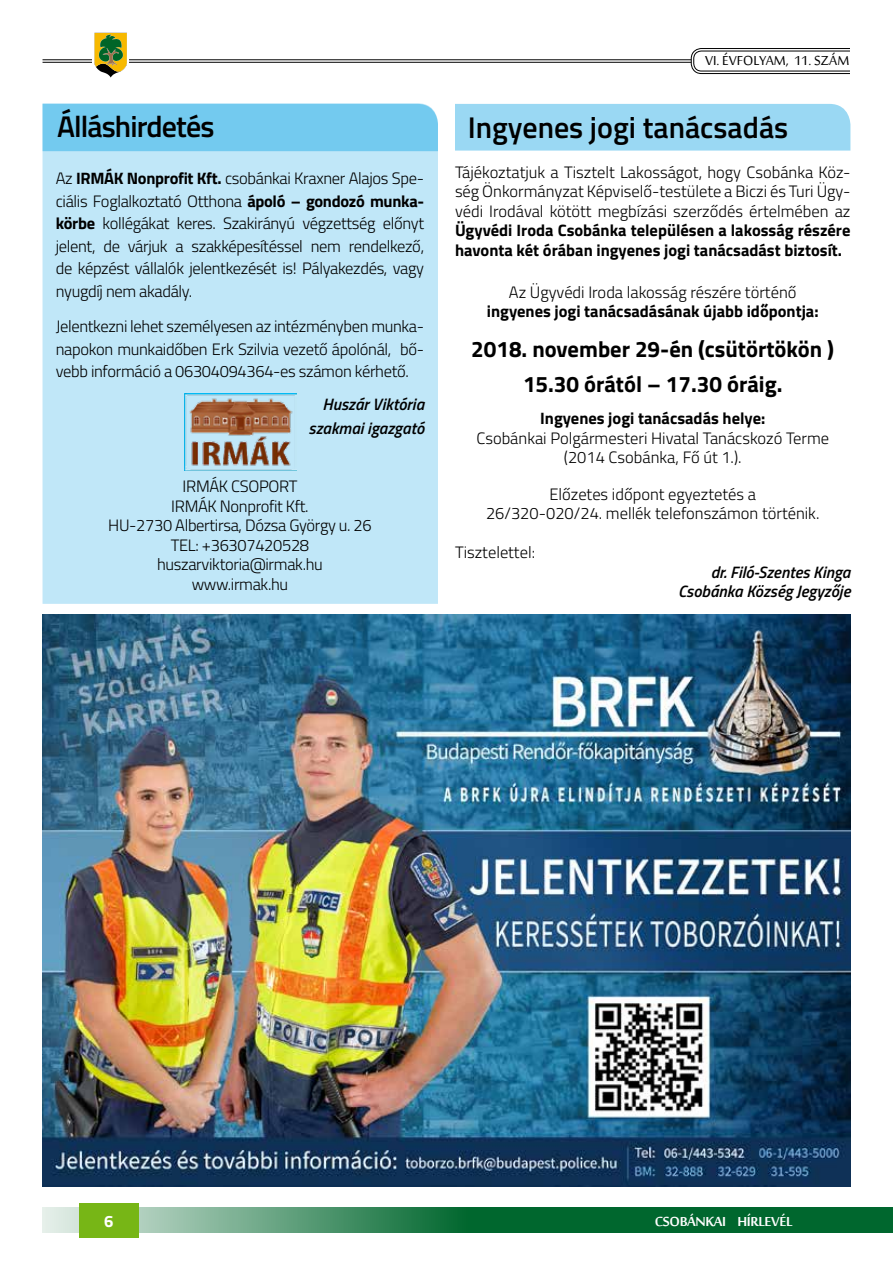
<style>
.page{position:relative;width:893px;height:1263px;background:#fff}
.page>*{position:absolute;margin:0;border:0;box-sizing:border-box;transform-origin:0 0}
.t1{font:600 30px "Titillium Web";color:#000}
.t2{font:600 30px "Titillium Web";letter-spacing:-.03em;color:#000}
.t3{font:700 22.5px/35.2px "Titillium Web";color:#000;text-align:center}
.t4{font:18px "Sakkal Majalla";color:#000}
.t5{font:700 18px "Sakkal Majalla";letter-spacing:-.02em;color:#fff}
.t6{font:300 16.5px/19.5px "Titillium Web";letter-spacing:-.01em;color:#000;text-align:justify}
.t7{font:700 16.5px/19.5px "Titillium Web";color:#000}
.t8{font:italic 600 16.5px/24px "Titillium Web";color:#000;text-align:right}
.t9{font:700 16.5px "Titillium Web";color:#fff}
.s1{font-weight:700}
</style>
<div class="page">
<svg style="left:43px;top:1208px;width:850px;height:25px;background:#2f8354"></svg>
<div style="left:79px;top:1203px;width:59px;height:34px;background:#77b616"></div>
<hr style="left:43px;top:60px;width:648px;height:1px;background:#000">
<hr style="left:43px;top:62px;width:648px;height:1px;background:#000">
<svg style="left:92px;top:32px;width:37px;height:31px"></svg>
<svg style="left:94px;top:33px;width:33px;height:44px"></svg>
<div style="left:691px;top:48px;width:189px;height:26px;border:1px solid #000;border-radius:10px"></div>
<div style="left:693px;top:51px;width:185px;height:20px;border:1px solid #000;border-radius:8px"></div>
<div style="left:850px;top:30px;width:35px;height:70px;background:#fff"></div>
<svg style="left:705px;top:52px;width:144px;height:1px"></svg>
<img style="left:43px;top:615px;width:807px;height:571px">
<div style="left:43px;top:103px;width:395px;height:501px;background:#c0e7f8"></div>
<div style="left:43px;top:104px;width:395px;height:47px;background:#73caef"></div>
<img style="left:184px;top:393px;width:112px;height:78px">
<div style="left:455px;top:104px;width:395px;height:47px;background:#9ad8f3"></div>
<h1 class="t2" style="left:57px;top:104px;width:159px">Álláshirdetés</h1>
<p class="t6" style="left:56px;top:167px;width:370px;line-height:22.5px">Az <span class="s1">IRMÁK Nonprofit Kft.</span> csobánkai Kraxner Alajos Spe&shy;ciális Foglalkoztató Otthona <span class="s1">ápoló – gondozó munka&shy;körbe</span> kollégákat keres. Szakirányú végzettség előnyt jelent, de várjuk a szakképesítéssel nem rendelkező, de képzést vállalók jelentkezését is! Pályakezdés, vagy nyugdíj nem akadály.</p>
<p class="t6" style="left:56px;top:314px;width:370px;line-height:22.5px">Jelentkezni lehet személyesen az intézményben munka&shy;napokon munkaidőben Erk Szilvia vezető ápolónál, bő&shy;vebb információ a 06304094364-es számon kérhető.</p>
<p class="t8" style="left:309px;top:391px;width:117px">Huszár Viktória szakmai igazgató</p>
<p class="t6" style="left:108px;top:476px;width:265px;text-align:center">IRMÁK CSOPORT<br>IRMÁK Nonprofit Kft.<br>HU-2730 Albertirsa, Dózsa György u. 26<br>TEL: +36307420528 huszarviktoria@irmak.hu www.irmak.hu</p>
<p class="t4" style="left:705px;top:51px;width:146px">VI. ÉVFOLYAM, 11. SZÁM</p>
<h1 class="t1" style="left:468px;top:105px;width:322px">Ingyenes jogi tanácsadás</h1>
<p class="t6" style="left:455px;top:161px;width:397px">Tájékoztatjuk a Tisztelt Lakosságot, hogy Csobánka Köz&shy;ség Önkormányzat Képviselő-testülete a Biczi és Turi Ügy&shy;védi Irodával kötött megbízási szerződés értelmében az</p>
<p class="t7" style="left:455px;top:220px;width:397px">Ügyvédi Iroda Csobánka településen a lakosság részére havonta két órában ingyenes jogi tanácsadást biztosít.</p>
<p class="t6" style="left:509px;top:281px;width:289px">Az Ügyvédi Iroda lakosság részére történő</p>
<p class="t7" style="left:487px;top:301px;width:333px">ingyenes jogi tanácsadásának újabb időpontja:</p>
<h2 class="t3" style="left:471px;top:330px;width:364px">2018. november 29-én (csütörtökön )<br>15.30 órától – 17.30 óráig.</h2>
<p class="t7" style="left:540px;top:408px;width:227px">Ingyenes jogi tanácsadás helye:</p>
<p class="t6" style="left:476px;top:427px;width:354px;text-align:center">Csobánkai Polgármesteri Hivatal Tanácskozó Terme (2014 Csobánka, Fő út 1.).</p>
<p class="t6" style="left:486px;top:483px;width:335px;text-align:center">Előzetes időpont egyeztetés a<br>26/320-020/24. mellék telefonszámon történik.</p>
<p class="t6" style="left:455px;top:542px;width:82px">Tisztelettel:</p>
<p class="t8" style="left:678px;top:561px;width:174px;line-height:19.5px">dr. Filó-Szentes Kinga<br>Csobánka Község Jegyzője</p>
<p class="t9" style="left:104px;top:1209px;width:11px">6</p>
<p class="t5" style="left:655px;top:1211px;width:139px">CSOBÁNKAI HÍRLEVÉL</p>
</div>
